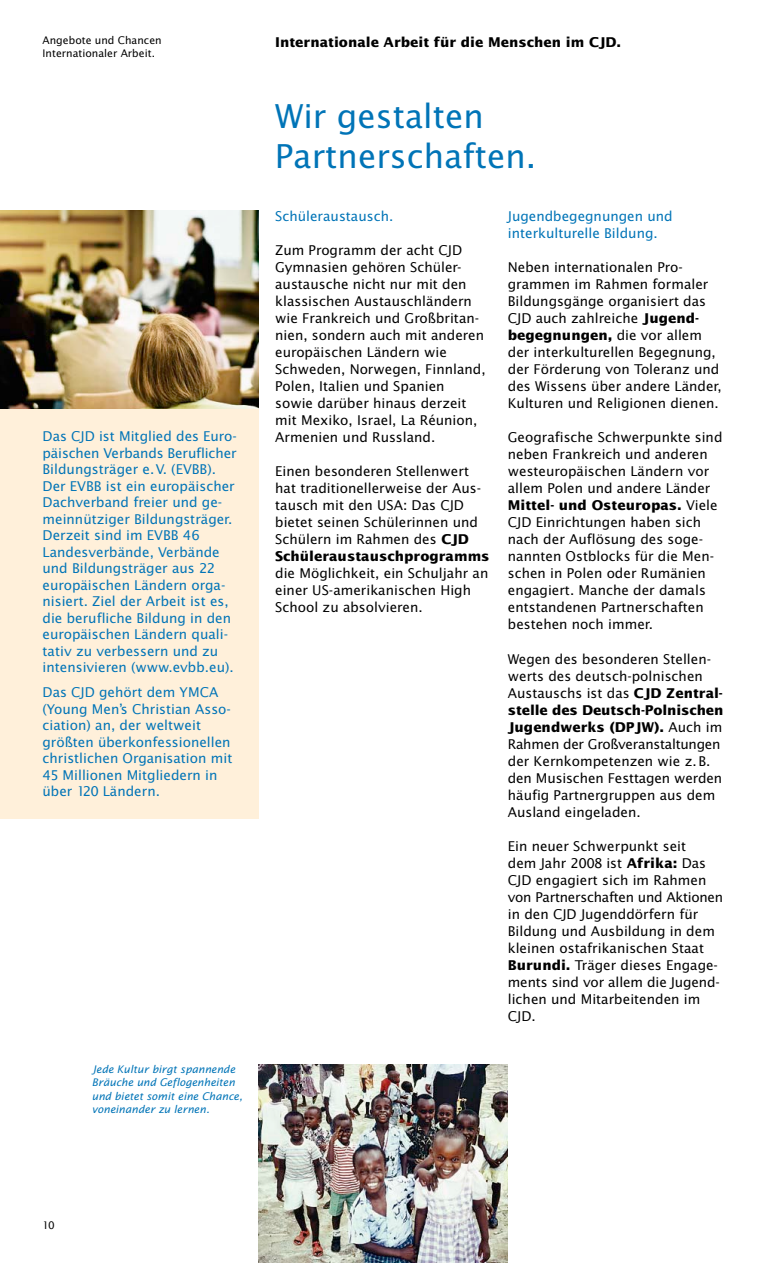
<style>
.page{position:relative;width:766px;height:1263px;background:#fff}
.page>*{position:absolute;margin:0;border:0;box-sizing:border-box;transform-origin:0 0}
.t1{font:33px/39.6px "Lucida Sans";color:#0074b7}
.t2{font:13.5px/17px "Lucida Sans";color:#000}
.t3{font:13.5px/16.5px "Lucida Sans";color:#0074b7}
.t4{font:700 13.5px "Lucida Sans";color:#000}
.t5{font:italic 10.5px/13.5px "Lucida Sans";color:#0074b7}
.t6{font:10.5px/12.6px "Lucida Sans";color:#000}
.s1{font-weight:700}
</style>
<div class="page">
<img style="left:258px;top:1064px;width:249px;height:199px">
<img style="left:0;top:211px;width:258px;height:198px">
<div style="left:0;top:409px;width:258px;height:410px;background:#fff0da"></div>
<p class="t6" style="left:43px;top:34px;width:121px">Angebote und Chancen<br>Internationaler Arbeit.</p>
<p class="t3" style="left:43px;top:428px;width:195px">Das CJD ist Mitglied des Euro&shy;päischen Verbands Beruflicher<br>Bildungsträger e.V. (EVBB).<br>Der EVBB ist ein europäischer<br>Dachverband freier und ge&shy;meinnütziger Bildungsträger.<br>Derzeit sind im EVBB 46<br>Landesverbände, Verbände und Bildungsträger aus 22 europäischen Ländern orga&shy;nisiert. Ziel der Arbeit ist es, die berufliche Bildung in den europäischen Ländern quali&shy;tativ zu verbessern und zu intensivieren (www.evbb.eu).</p>
<p class="t3" style="left:43px;top:684px;width:191px">Das CJD gehört dem YMCA (Young Men’s Christian Asso&shy;ciation) an, der weltweit größten überkonfessionellen christlichen Organisation mit<br>45 Millionen Mitgliedern in über 120 Ländern.</p>
<p class="t5" style="left:92px;top:1062px;width:152px">Jede Kultur birgt spannende<br>Bräuche und Geflogenheiten und bietet somit eine Chance, voneinander zu lernen.</p>
<p class="t4" style="left:275px;top:34px;width:347px">Internationale Arbeit für die Menschen im CJD.</p>
<h1 class="t1" style="left:275px;top:96px;width:262px">Wir gestalten<br>Partnerschaften.</h1>
<p class="t3" style="left:275px;top:208px;width:120px">Schüleraustausch.</p>
<p class="t2" style="left:275px;top:241px;width:212px">Zum Programm der acht CJD<br>Gymnasien gehören Schüler&shy;austausche nicht nur mit den klassischen Austauschländern wie Frankreich und Großbritan&shy;nien, sondern auch mit anderen europäischen Ländern wie<br>Schweden, Norwegen, Finnland,<br>Polen, Italien und Spanien sowie darüber hinaus derzeit mit Mexiko, Israel, La Réunion,<br>Armenien und Russland.</p>
<p class="t2" style="left:275px;top:463px;width:216px">Einen besonderen Stellenwert hat traditionellerweise der Aus&shy;tausch mit den USA: Das CJD bietet seinen Schülerinnen und<br>Schülern im Rahmen des <span class="s1">CJD<br>Schüleraustauschprogramms</span></p>
<p class="t2" style="left:275px;top:565px;width:215px">die Möglichkeit, ein Schuljahr an einer US-amerikanischen High<br>School zu absolvieren.</p>
<p class="t3" style="left:507px;top:207px;width:166px;line-height:17px">Jugendbegegnungen und interkulturelle Bildung.</p>
<p class="t2" style="left:507px;top:259px;width:215px">Neben internationalen Pro&shy;grammen im Rahmen formaler<br>Bildungsgänge organisiert das<br>CJD auch zahlreiche <span class="s1">Jugend&shy;begegnungen,</span> die vor allem der interkulturellen Begegnung, der Förderung von Toleranz und des Wissens über andere Länder,<br>Kulturen und Religionen dienen.</p>
<p class="t2" style="left:507px;top:429px;width:216px">Geografische Schwerpunkte sind neben Frankreich und anderen westeuropäischen Ländern vor allem Polen und andere Länder<br><span class="s1">Mittel- und Osteuropas.</span> Viele<br>CJD Einrichtungen haben sich nach der Auflösung des soge&shy;nannten Ostblocks für die Men&shy;schen in Polen oder Rumänien engagiert. Manche der damals entstandenen Partnerschaften bestehen noch immer.</p>
<p class="t2" style="left:507px;top:650px;width:217px">Wegen des besonderen Stellen&shy;werts des deutsch-polnischen<br>Austauschs ist das <span class="s1">CJD Zentral&shy;stelle des Deutsch-Polnischen<br>Jugendwerks (DPJW).</span> Auch im<br>Rahmen der Großveranstaltungen der Kernkompetenzen wie z.B. den Musischen Festtagen werden häufig Partnergruppen aus dem<br>Ausland eingeladen.</p>
<p class="t2" style="left:507px;top:837px;width:217px">Ein neuer Schwerpunkt seit<br>dem Jahr 2008 ist <span class="s1">Afrika:</span> Das<br>CJD engagiert sich im Rahmen von Partnerschaften und Aktionen in den CJD Jugenddörfern für<br>Bildung und Ausbildung in dem kleinen ostafrikanischen Staat<br><span class="s1">Burundi.</span> Träger dieses Engage&shy;ments sind vor allem die Jugend&shy;lichen und Mitarbeitenden im<br>CJD.</p>
<p class="t6" style="left:43px;top:1218px;width:14px">10</p>
</div>
